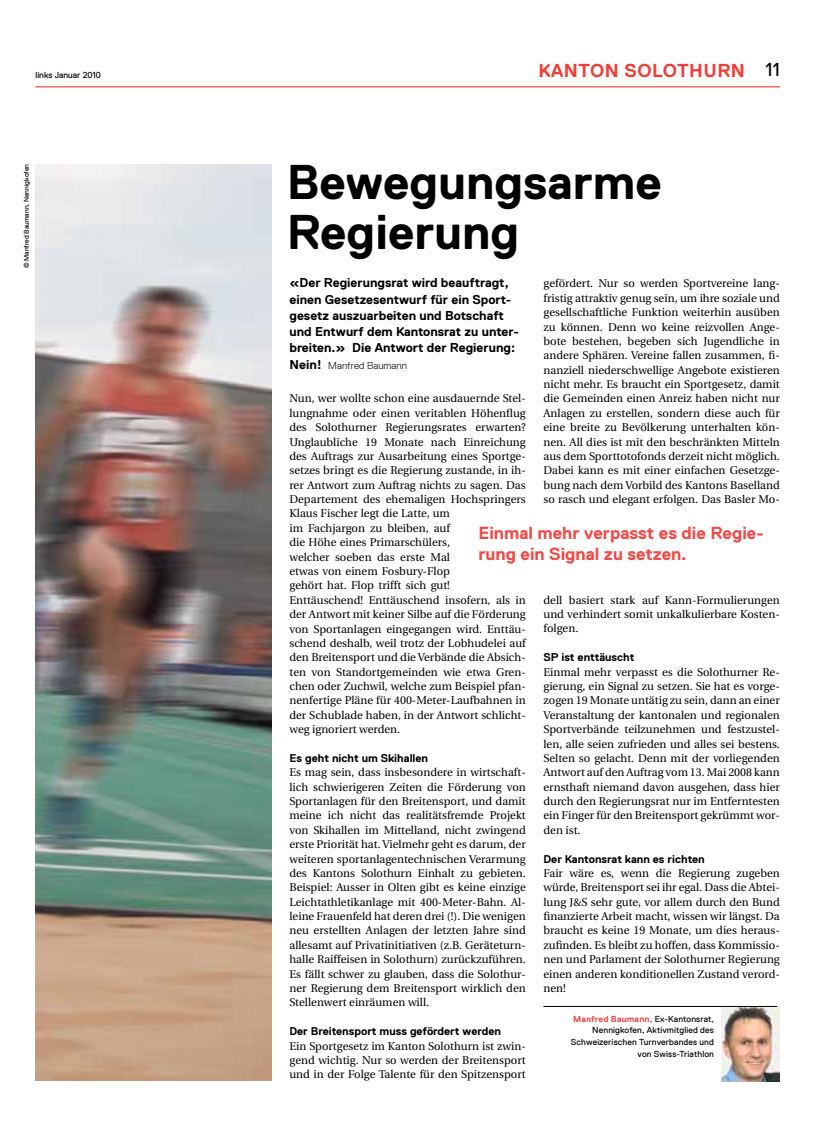
<style>
.page{position:relative;width:833px;height:1134px;background:#fff}
.page>*{position:absolute;margin:0;border:0;box-sizing:border-box;transform-origin:0 0}
.t1{font:700 48.75px/50px "Replica";color:#000}
.t2{font:700 18.75px "Replica";letter-spacing:.185em;color:#f13d37}
.t3{font:700 17.5px/21px "Replica";color:#f24a48}
.t4{font:700 12.75px/16.2px "Replica";color:#000}
.t5{font:11.25px/14.4px "Utopia";color:#000;text-align:justify}
.t6{font:700 11.25px "Replica";color:#000}
.t7{font:300 10px "Replica";letter-spacing:.01em;color:#000}
.t8{font:8.75px/11.9px "Replica";letter-spacing:.01em;color:#000;text-align:right}
.t9{font:6.88px "Replica";color:#000}
.s1{font-weight:400;color:#000}
.s2{font-weight:700;font-size:12.75px}
.s3{font-weight:700;color:#f24a48}
</style>
<div class="page">
<hr style="left:35px;top:86px;width:745px;height:1px;background:#f24a48">
<img style="left:721px;top:1006px;width:59px;height:75px">
<hr style="left:543px;top:1006px;width:234px;height:1px;background:#000">
<img style="left:35px;top:164px;width:237px;height:916px">
<p class="t8" style="left:35px;top:69px;width:67px">links Januar 2010</p>
<h2 class="t2" style="left:538px;top:60px;width:243px">Kanton soloth urn <span class="s1">11</span></h2>
<p class="t9" style="left:23px;top:268px;width:106px;rotate:-90deg">© Manfred Baumann, Nennigkofen</p>
<h1 class="t1" style="left:287px;top:157px;width:376px">Bewegungsarme<br>Regierung</h1>
<p class="t4" style="left:289px;top:275px;width:231px">«Der Regierungsrat wird beauftragt, einen Gesetzesentwurf für ein Sport&shy;gesetz auszuarbeiten und Botschaft und Entwurf dem Kantonsrat zu unter&shy;breiten.» Die Antwort der Regierung:</p>
<p class="t7" style="left:289px;top:360px;width:119px"><span class="s2">Nein!</span> Manfred Baumann</p>
<p class="t5" style="left:543px;top:277px;width:238px">gefördert. Nur so werden Sportvereine lang&shy;fristig attraktiv genug sein, um ihre soziale und gesellschaftliche Funktion weiterhin ausüben zu können. Denn wo keine reizvollen Ange&shy;bote bestehen, begeben sich Jugendliche in andere Sphären. Vereine fallen zusammen, fi&shy;nanziell niederschwellige Angebote existieren nicht mehr. Es braucht ein Sportgesetz, damit die Gemeinden einen Anreiz haben nicht nur Anlagen zu erstellen, sondern diese auch für eine breite zu Bevölkerung unterhalten kön&shy;nen. All dies ist mit den beschränkten Mitteln aus dem Sporttotofonds derzeit nicht möglich.<br>Dabei kann es mit einer einfachen Gesetzge&shy;bung nach dem Vorbild des Kantons Baselland so rasch und elegant erfolgen. Das Basler Mo-</p>
<p class="t5" style="left:289px;top:392px;width:238px;text-align:left">Nun, wer wollte schon eine ausdauernde Stel&shy;lungnahme oder einen veritablen Höhenflug des Solothurner Regierungsrates erwarten?<br>Unglaubliche 19 Monate nach Einreichung des Auftrags zur Ausarbeitung eines Sportge&shy;setzes bringt es die Regierung zustande, in ih&shy;rer Antwort zum Auftrag nichts zu sagen. Das Departement des ehemaligen Hochspringers Klaus Fischer legt die Latte, um<br>im Fachjargon zu bleiben, auf<br>die Höhe eines Primarschülers,<br>welcher soeben das erste Mal<br>etwas von einem Fosbury-Flop<br>gehört hat. Flop trifft sich gut!<br>Enttäuschend! Enttäuschend insofern, als in der Antwort mit keiner Silbe auf die Förderung von Sportanlagen eingegangen wird. Enttäu&shy;schend deshalb, weil trotz der Lobhudelei auf den Breitensport und die Verbände die Absich&shy;ten von Standortgemeinden wie etwa Gren&shy;chen oder Zuchwil, welche zum Beispiel pfan&shy;nenfertige Pläne für 400-Meter-Laufbahnen in der Schublade haben, in der Antwort schlicht&shy;weg ignoriert werden.</p>
<p class="t6" style="left:289px;top:752px;width:140px">Es geht nicht um Skihallen</p>
<p class="t5" style="left:289px;top:765px;width:238px">Es mag sein, dass insbesondere in wirtschaft&shy;lich schwierigeren Zeiten die Förderung von Sportanlagen für den Breitensport, und damit meine ich nicht das realitätsfremde Projekt von Skihallen im Mittelland, nicht zwingend erste Priorität hat. Vielmehr geht es darum, der weiteren sportanlagentechnischen Verarmung des Kantons Solothurn Einhalt zu gebieten.<br>Beispiel: Ausser in Olten gibt es keine einzige Leichtathletikanlage mit 400-Meter-Bahn. Al&shy;leine Frauenfeld hat deren drei (!). Die wenigen neu erstellten Anlagen der letzten Jahre sind allesamt auf Privatinitiativen (z.B. Geräteturn&shy;halle Raiffeisen in Solothurn) zurückzuführen.<br>Es fällt schwer zu glauben, dass die Solothur&shy;ner Regierung dem Breitensport wirklich den Stellenwert einräumen will.</p>
<p class="t6" style="left:289px;top:1025px;width:213px">Der Breitensport muss gefördert werden</p>
<p class="t5" style="left:289px;top:1039px;width:238px">Ein Sportgesetz im Kanton Solothurn ist zwin&shy;gend wichtig. Nur so werden der Breitensport und in der Folge Talente für den Spitzensport</p>
<h3 class="t3" style="left:478px;top:522px;width:287px">Einmal mehr verpasst es die Regie&shy;rung ein Signal zu setzen.</h3>
<p class="t5" style="left:543px;top:593px;width:238px">dell basiert stark auf Kann-Formulierungen und verhindert somit unkalkulierbare Kosten&shy;folgen.</p>
<p class="t6" style="left:543px;top:651px;width:93px">SP ist enttäuscht</p>
<p class="t5" style="left:543px;top:665px;width:238px">Einmal mehr verpasst es die Solothurner Re&shy;gierung, ein Signal zu setzen. Sie hat es vorge&shy;zogen 19 Monate untätig zu sein, dann an einer Veranstaltung der kantonalen und regionalen Sportverbände teilzunehmen und festzustel&shy;len, alle seien zufrieden und alles sei bestens.<br>Selten so gelacht. Denn mit der vorliegenden Antwort auf den Auftrag vom 13. Mai 2008 kann ernsthaft niemand davon ausgehen, dass hier durch den Regierungsrat nur im Entferntesten ein Finger für den Breitensport gekrümmt wor&shy;den ist.</p>
<p class="t6" style="left:543px;top:852px;width:163px">Der Kantonsrat kann es richten</p>
<p class="t5" style="left:543px;top:866px;width:238px">Fair wäre es, wenn die Regierung zugeben würde, Breitensport sei ihr egal. Dass die Abtei&shy;lung J&amp;S sehr gute, vor allem durch den Bund finanzierte Arbeit macht, wissen wir längst. Da braucht es keine 19 Monate, um dies heraus&shy;zufinden. Es bleibt zu hoffen, dass Kommissio&shy;nen und Parlament der Solothurner Regierung einen anderen konditionellen Zustand verord&shy;nen!</p>
<p class="t8" style="left:571px;top:1012px;width:145px"><span class="s3">Manfred Baumann,</span> Ex-Kantonsrat,<br>Nennigkofen, Aktivmitglied des<br>Schweizerischen Turnverbandes und von Swiss-Triathlon</p>
</div>
